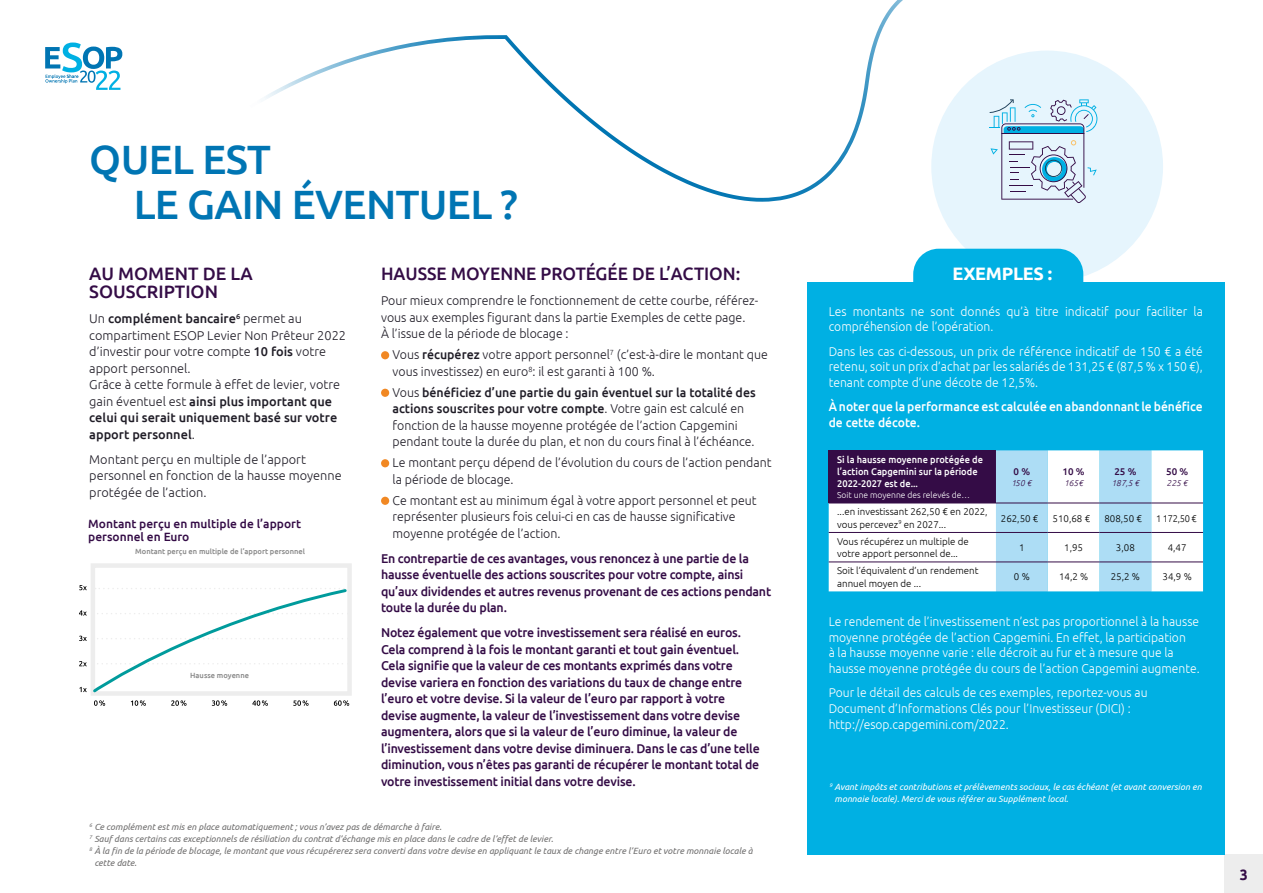
<style>
.page{position:relative;width:1263px;height:893px;background:#fff}
.page>*{position:absolute;margin:0;border:0;box-sizing:border-box;transform-origin:0 0}
.t1{font:500 40.95px/45px "Ubuntu";letter-spacing:-.015em;color:#0075b3}
.t2{font:500 18px/18px "Ubuntu";color:#340c46}
.t3{font:700 18px "Ubuntu";letter-spacing:-.015em;color:#fff}
.t4{font:700 15px "Ubuntu";color:#340c46;scale:.95 1}
.t5{font:300 12.75px/16.5px "Ubuntu";color:#201d27}
.t6{font:500 12.75px/16.5px "Ubuntu";letter-spacing:-.015em;color:#340c46}
.t7{font:300 12.75px/15.8px "Ubuntu";color:#fff;scale:.95 1}
.t8{font:500 12.75px/15.8px "Ubuntu";color:#fff;scale:.95 1}
.t9{font:500 12px/13.5px "Ubuntu";color:#340c46}
.t10{font:300 9.75px/12.1px "Ubuntu";color:#000}
.t11{font:500 9.75px/12.1px "Ubuntu";color:#fff;scale:.95 1}
.t12{font:500 9.75px "Ubuntu";color:#340c46}
.t13{font:300 9.75px "Ubuntu";color:#000;scale:.95 1}
.t14{font:italic 9px "Ubuntu";color:#706f6f}
.t15{font:italic 9px/12px "Ubuntu";color:#fff}
.t16{font:300 8.55px "Ubuntu";color:#fff}
.t17{font:italic 300 8.55px "Ubuntu";color:#340c46}
.t18{font:500 7.5px "Ubuntu";color:#878787}
.s1{font-weight:500}
</style>
<div class="page">
<div style="left:1225px;top:855px;width:38px;height:38px;background:#ededed"></div>
<svg style="left:45px;top:43px;width:77px;height:47px"></svg>
<div style="left:931px;top:51px;width:232px;height:231px;background:#e6f5fd;border-radius:50%"></div>
<div style="left:91px;top:563px;width:261px;height:133px;border:4px solid #ededed"></div>
<svg style="left:94px;top:700px;width:11px;height:6px"></svg>
<svg style="left:131px;top:700px;width:15px;height:6px"></svg>
<svg style="left:171px;top:700px;width:16px;height:6px"></svg>
<svg style="left:212px;top:700px;width:15px;height:6px"></svg>
<svg style="left:252px;top:700px;width:16px;height:6px"></svg>
<svg style="left:293px;top:700px;width:16px;height:6px"></svg>
<svg style="left:334px;top:700px;width:15px;height:6px"></svg>
<svg style="left:79px;top:585px;width:271px;height:109px"></svg>
<svg style="left:1001px;top:99px;width:96px;height:104px"></svg>
<div style="left:807px;top:282px;width:418px;height:573px;background:#00b0e3"></div>
<svg style="left:829px;top:450px;width:374px;height:141px;background:#c3cadb"></svg>
<hr style="left:829px;top:503px;width:167px;height:1px;background:#340c46">
<hr style="left:996px;top:503px;width:52px;height:1px;background:#340c46">
<hr style="left:1048px;top:503px;width:51px;height:1px;background:#340c46">
<hr style="left:1099px;top:503px;width:52px;height:1px;background:#340c46">
<hr style="left:1151px;top:503px;width:52px;height:1px;background:#340c46">
<hr style="left:829px;top:532px;width:167px;height:1px;background:#340c46">
<hr style="left:996px;top:532px;width:52px;height:1px;background:#340c46">
<hr style="left:1048px;top:532px;width:51px;height:1px;background:#340c46">
<hr style="left:1099px;top:532px;width:52px;height:1px;background:#340c46">
<hr style="left:1151px;top:532px;width:52px;height:1px;background:#340c46">
<hr style="left:829px;top:562px;width:167px;height:1px;background:#340c46">
<hr style="left:996px;top:562px;width:52px;height:1px;background:#340c46">
<hr style="left:1048px;top:562px;width:51px;height:1px;background:#340c46">
<hr style="left:1099px;top:562px;width:52px;height:1px;background:#340c46">
<hr style="left:1151px;top:562px;width:52px;height:1px;background:#340c46">
<svg style="left:314px;top:0;width:762px;height:198px"></svg>
<div style="left:913px;top:249px;width:170px;height:33px;background:#00b0e3"></div>
<div style="left:381px;top:351px;width:8px;height:8px;background:#f18823;border-radius:50%"></div>
<div style="left:381px;top:389px;width:8px;height:8px;background:#f18823;border-radius:50%"></div>
<div style="left:381px;top:459px;width:8px;height:8px;background:#f18823;border-radius:50%"></div>
<div style="left:381px;top:497px;width:8px;height:8px;background:#f18823;border-radius:50%"></div>
<h1 class="t1" style="left:134px;top:136px;width:386px;text-indent:-44px">QUEL EST<br>LE GAIN ÉVENTUEL ?</h1>
<h2 class="t2" style="left:89px;top:264px;width:165px">AU MOMENT DE LA<br>SOUSCRIPTION</h2>
<p class="t5" style="left:89px;top:310px;width:258px">Un <span class="s1">complément bancaire</span><sup>6</sup> permet au compartiment ESOP Levier Non Prêteur 2022 d’investir pour votre compte <span class="s1">10 fois</span> votre apport personnel.<br>Grâce à cette formule à effet de levier, votre gain éventuel est <span class="s1">ainsi plus important que celui qui serait uniquement basé sur votre apport personnel</span>.</p>
<p class="t5" style="left:89px;top:451px;width:254px">Montant perçu en multiple de l’apport personnel en fonction de la hausse moyenne protégée de l’action.</p>
<p class="t9" style="left:88px;top:516px;width:214px">Montant perçu en multiple de l’apport personnel en Euro</p>
<p class="t18" style="left:135px;top:547px;width:171px">Montant perçu en multiple de l’apport personnel</p>
<p class="t18" style="left:190px;top:670px;width:60px">Hausse moyenne</p>
<h2 class="t2" style="left:381px;top:264px;width:361px">HAUSSE MOYENNE PROTÉGÉE DE L’ACTION:</h2>
<p class="t5" style="left:381px;top:292px;width:379px">Pour mieux comprendre le fonctionnement de cette courbe, référez&shy;vous aux exemples figurant dans la partie Exemples de cette page.<br>À l’issue de la période de blocage :</p>
<p class="t5" style="left:392px;top:346px;width:377px">Vous <span class="s1">récupérez</span> votre apport personnel<sup>7</sup> (c’est-à-dire le montant que vous investissez) en euro<sup>8</sup>: il est garanti à 100 %.</p>
<p class="t5" style="left:392px;top:384px;width:365px">Vous <span class="s1">bénéficiez d’une partie du gain éventuel sur la totalité des actions souscrites pour votre compte</span>. Votre gain est calculé en fonction de la hausse moyenne protégée de l’action Capgemini pendant toute la durée du plan, et non du cours final à l’échéance.</p>
<p class="t5" style="left:392px;top:454px;width:380px">Le montant perçu dépend de l’évolution du cours de l’action pendant la période de blocage.</p>
<p class="t5" style="left:392px;top:492px;width:366px">Ce montant est au minimum égal à votre apport personnel et peut représenter plusieurs fois celui-ci en cas de hausse significative moyenne protégée de l’action.</p>
<p class="t6" style="left:381px;top:550px;width:392px">En contrepartie de ces avantages, vous renoncez à une partie de la hausse éventuelle des actions souscrites pour votre compte, ainsi qu’aux dividendes et autres revenus provenant de ces actions pendant toute la durée du plan.</p>
<p class="t6" style="left:381px;top:624px;width:380px">Notez également que votre investissement sera réalisé en euros.<br>Cela comprend à la fois le montant garanti et tout gain éventuel.<br>Cela signifie que la valeur de ces montants exprimés dans votre devise variera en fonction des variations du taux de change entre l’euro et votre devise. Si la valeur de l’euro par rapport à votre devise augmente, la valeur de l’investissement dans votre devise augmentera, alors que si la valeur de l’euro diminue, la valeur de l’investissement dans votre devise diminuera. Dans le cas d’une telle diminution, vous n’êtes pas garanti de récupérer le montant total de votre investissement initial dans votre devise.</p>
<p class="t7" style="left:829px;top:613px;width:392px">Le rendement de l’investissement n’est pas proportionnel à la hausse moyenne protégée de l’action Capgemini. En effet, la participation<br>à la hausse moyenne varie : elle décroit au fur et à mesure que la hausse moyenne protégée du cours de l’action Capgemini augmente.</p>
<h2 class="t3" style="left:952px;top:263px;width:101px">EXEMPLES :</h2>
<p class="t7" style="left:829px;top:303px;width:395px">Les montants ne sont donnés qu’à titre indicatif pour faciliter la compréhension de l’opération.</p>
<p class="t7" style="left:829px;top:343px;width:395px;text-align:justify">Dans les cas ci-dessous, un prix de référence indicatif de 150 € a été retenu, soit un prix d’achat par les salariés de 131,25 € (87,5 % x 150 €), tenant compte d’une décote de 12,5%.</p>
<p class="t8" style="left:829px;top:398px;width:395px">À noter que la performance est calculée en abandonnant le bénéfice de cette décote.</p>
<p class="t11" style="left:837px;top:453px;width:155px">Si la hausse moyenne protégée de l’action Capgemini sur la période<br>2022-2027 est de...</p>
<p class="t16" style="left:837px;top:490px;width:134px">Soit une moyenne des relevés de…</p>
<p class="t12" style="left:1013px;top:465px;width:18px">0 %</p>
<p class="t17" style="left:1012px;top:478px;width:21px">150 €</p>
<p class="t12" style="left:1062px;top:465px;width:24px">10 %</p>
<p class="t17" style="left:1064px;top:478px;width:21px">165€</p>
<p class="t12" style="left:1114px;top:465px;width:24px">25 %</p>
<p class="t17" style="left:1111px;top:478px;width:30px">187,5 €</p>
<p class="t12" style="left:1166px;top:465px;width:24px">50 %</p>
<p class="t17" style="left:1166px;top:478px;width:23px">225 €</p>
<p class="t10" style="left:837px;top:506px;width:152px">...en investissant 262,50 € en 2022, vous percevez<sup>9</sup> en 2027...</p>
<p class="t10" style="left:1001px;top:512px;width:39px">262,50 €</p>
<p class="t10" style="left:1052px;top:512px;width:39px">510,68 €</p>
<p class="t10" style="left:1104px;top:512px;width:39px">808,50 €</p>
<p class="t13" style="left:1156px;top:512px;width:44px">1 172,50 €</p>
<p class="t10" style="left:837px;top:535px;width:133px">Vous récupérez un multiple de votre apport personnel de...</p>
<p class="t10" style="left:1019px;top:541px;width:7px">1</p>
<p class="t10" style="left:1064px;top:541px;width:20px">1,95</p>
<p class="t10" style="left:1116px;top:541px;width:20px">3,08</p>
<p class="t10" style="left:1168px;top:541px;width:20px">4,47</p>
<p class="t10" style="left:837px;top:565px;width:143px">Soit l’équivalent d’un rendement annuel moyen de ...</p>
<p class="t10" style="left:1014px;top:571px;width:17px">0 %</p>
<p class="t10" style="left:1059px;top:571px;width:31px">14,2 %</p>
<p class="t10" style="left:1111px;top:571px;width:31px">25,2 %</p>
<p class="t10" style="left:1162px;top:571px;width:31px">34,9 %</p>
<p class="t7" style="left:829px;top:685px;width:337px">Pour le détail des calculs de ces exemples, reportez-vous au<br>Document d’Informations Clés pour l’Investisseur (DICI) : http://esop.capgemini.com/2022.</p>
<p class="t15" style="left:834px;top:780px;width:369px;text-indent:-5px"><sup>9</sup> Avant impôts et contributions et prélèvements sociaux, le cas échéant (et avant conversion en monnaie locale). Merci de vous référer au Supplément local.</p>
<p class="t14" style="left:89px;top:822px;width:354px"><sup>6</sup> Ce complément est mis en place automatiquement ; vous n’avez pas de démarche à faire.</p>
<p class="t14" style="left:89px;top:834px;width:465px"><sup>7</sup> Sauf dans certains cas exceptionnels de résiliation du contrat d’échange mis en place dans le cadre de l’effet de levier.</p>
<p class="t14" style="left:89px;top:846px;width:665px"><sup>8</sup> À la fin de la période de blocage, le montant que vous récupérerez sera converti dans votre devise en appliquant le taux de change entre l’Euro et votre monnaie locale à</p>
<p class="t14" style="left:94px;top:858px;width:44px">cette date.</p>
<p class="t4" style="left:1240px;top:865px;width:10px">3</p>
</div>
